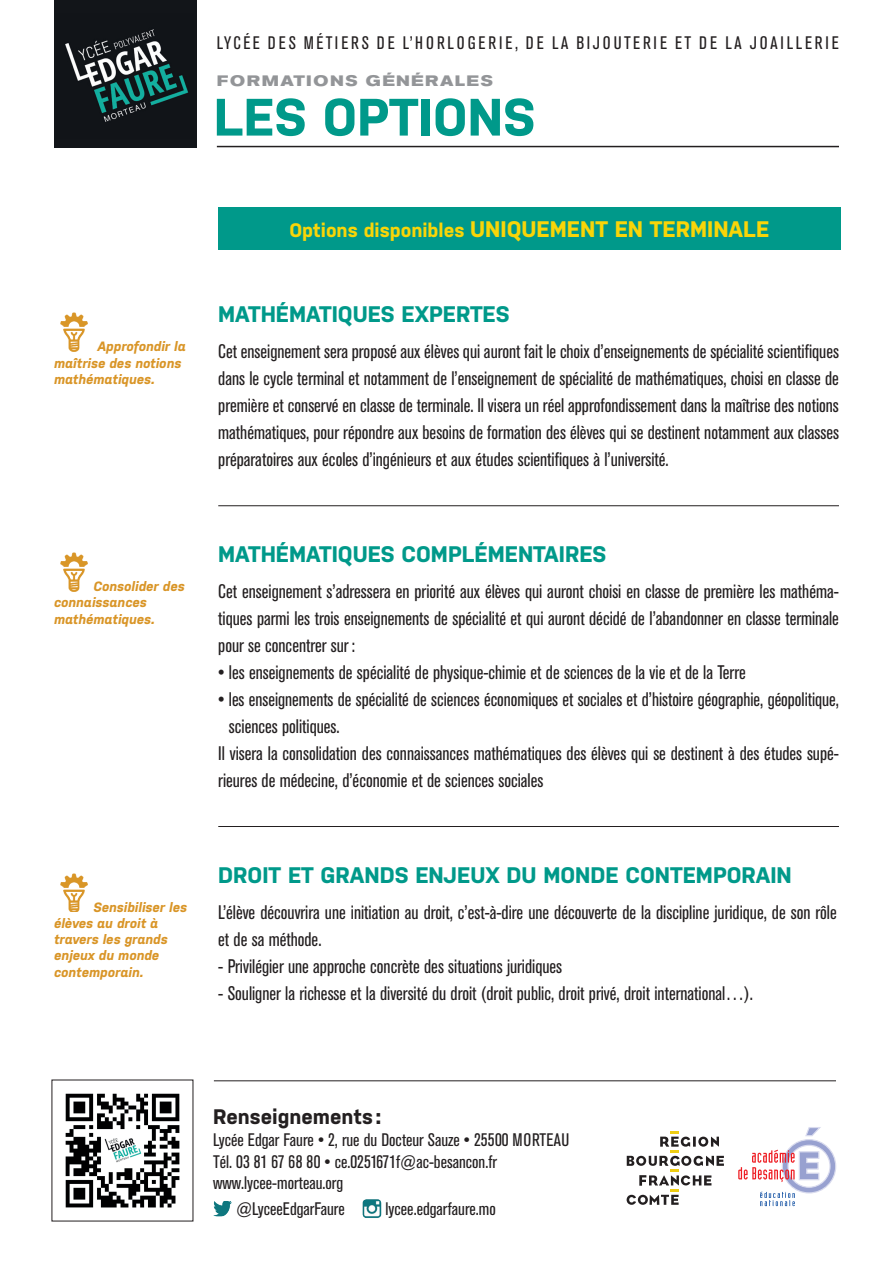
<style>
.page{position:relative;width:893px;height:1263px;background:#fff}
.page>*{position:absolute;margin:0;border:0;box-sizing:border-box;transform-origin:0 0}
.t1{font:700 52.5px "Nudista";color:#00998a}
.t2{font:700 22.5px "Nudista";color:#00998a}
.t3{font:700 22.5px "Nudista";color:#f9d508}
.t4{font:700 21px "Nudista";color:#231f20}
.t5{font:condensed 19.5px/27px "Akzidenz Grotesk BE";color:#231f20;text-align:justify}
.t6{font:condensed 18px/21.6px "Akzidenz Grotesk BE";color:#231f20}
.t7{font:condensed 18px "Akzidenz Grotesk BE";letter-spacing:.15em;color:#231f20}
.t8{font:700 expanded 15px "Akzidenz Grotesk BE";letter-spacing:.09em;color:#939598}
.t9{font:italic 700 13.5px/16.2px "Nudista";color:#d99527}
.s1{font-size:19.5px}
</style>
<div class="page">
<img style="left:60px;top:552px;width:28px;height:39px">
<img style="left:60px;top:312px;width:28px;height:39px">
<svg style="left:627px;top:1131px;width:97px;height:74px"></svg>
<svg style="left:738px;top:1127px;width:98px;height:79px"></svg>
<img style="left:65px;top:1093px;width:115px;height:115px">
<img style="left:213px;top:1201px;width:19px;height:15px">
<img style="left:362px;top:1199px;width:19px;height:19px">
<hr style="left:214px;top:1080px;width:622px;height:1px;background:#231f20">
<img style="left:60px;top:873px;width:28px;height:39px">
<div style="left:218px;top:208px;width:622px;height:42px;background:#00998a"></div>
<hr style="left:217px;top:146px;width:622px;height:1px;background:#231f20">
<hr style="left:218px;top:826px;width:621px;height:1px;background:#231f20">
<hr style="left:218px;top:505px;width:621px;height:1px;background:#231f20">
<div style="left:54px;top:0;width:142px;height:147px;background:#121519"></div>
<img style="left:65px;top:29px;width:123px;height:93px">
<p class="t7" style="left:217px;top:33px;width:624px">LYCÉE DES MÉTIERS DE L’HORLOGERIE, DE LA BIJOUTERIE ET DE LA JOAILLERIE</p>
<p class="t8" style="left:217px;top:72px;width:277px">FORMATIONS GÉNÉRALES</p>
<h1 class="t1" style="left:214px;top:87px;width:323px">LES OPTIONS</h1>
<p class="t9" style="left:54px;top:338px;width:133px;text-indent:43px">Approfondir la maîtrise des notions mathématiques.</p>
<p class="t9" style="left:54px;top:578px;width:132px;text-indent:39px">Consolider des connaissances mathématiques.</p>
<p class="t9" style="left:54px;top:899px;width:135px;text-indent:39px">Sensibiliser les élèves au droit à travers les grands enjeux du monde contemporain.</p>
<p class="t3" style="left:289px;top:216px;width:481px"><span class="s1">Options disponibles</span> UNIQUEMENT EN TERMINALE</p>
<p class="t2" style="left:218px;top:301px;width:293px">MATHÉMATIQUES EXPERTES</p>
<p class="t5" style="left:218px;top:338px;width:622px">Cet enseignement sera proposé aux élèves qui auront fait le choix d’enseignements de spécialité scientifiques dans le cycle terminal et notamment de l’enseignement de spécialité de mathématiques, choisi en classe de première et conservé en classe de terminale. Il visera un réel approfondissement dans la maîtrise des notions mathématiques, pour répondre aux besoins de formation des élèves qui se destinent notamment aux classes préparatoires aux écoles d’ingénieurs et aux études scientifiques à l’université.</p>
<p class="t2" style="left:218px;top:541px;width:390px">MATHÉMATIQUES COMPLÉMENTAIRES</p>
<p class="t5" style="left:218px;top:578px;width:622px">Cet enseignement s’adressera en priorité aux élèves qui auront choisi en classe de première les mathéma&shy;tiques parmi les trois enseignements de spécialité et qui auront décidé de l’abandonner en classe terminale pour se concentrer sur:</p>
<p class="t5" style="left:218px;top:659px;width:529px">• les enseignements de spécialité de physique-chimie et de sciences de la vie et de la Terre</p>
<p class="t5" style="left:218px;top:686px;width:622px">• les enseignements de spécialité de sciences économiques et sociales et d’histoire géographie, géopolitique,</p>
<p class="t5" style="left:229px;top:713px;width:112px">sciences politiques.</p>
<p class="t5" style="left:218px;top:740px;width:622px">Il visera la consolidation des connaissances mathématiques des élèves qui se destinent à des études supé-</p>
<p class="t5" style="left:218px;top:767px;width:327px">rieures de médecine, d’économie et de sciences sociales</p>
<p class="t2" style="left:218px;top:862px;width:575px">DROIT ET GRANDS ENJEUX DU MONDE CONTEMPORAIN</p>
<p class="t5" style="left:218px;top:899px;width:620px">L’élève découvrira une initiation au droit, c’est-à-dire une découverte de la discipline juridique, de son rôle et de sa méthode.</p>
<p class="t5" style="left:218px;top:953px;width:345px">- Privilégier une approche concrète des situations juridiques</p>
<p class="t5" style="left:218px;top:980px;width:536px">- Souligner la richesse et la diversité du droit (droit public, droit privé, droit international…).</p>
<p class="t4" style="left:213px;top:1105px;width:170px">Renseignements:</p>
<p class="t6" style="left:213px;top:1129px;width:358px">Lycée Edgar Faure • 2, rue du Docteur Sauze • 25500 MORTEAU<br>Tél. 03 81 67 68 80 • ce.0251671f@ac-besancon.fr www.lycee-morteau.org</p>
<p class="t6" style="left:236px;top:1198px;width:110px">@LyceeEdgarFaure</p>
<p class="t6" style="left:386px;top:1198px;width:112px">lycee.edgarfaure.mo</p>
</div>
